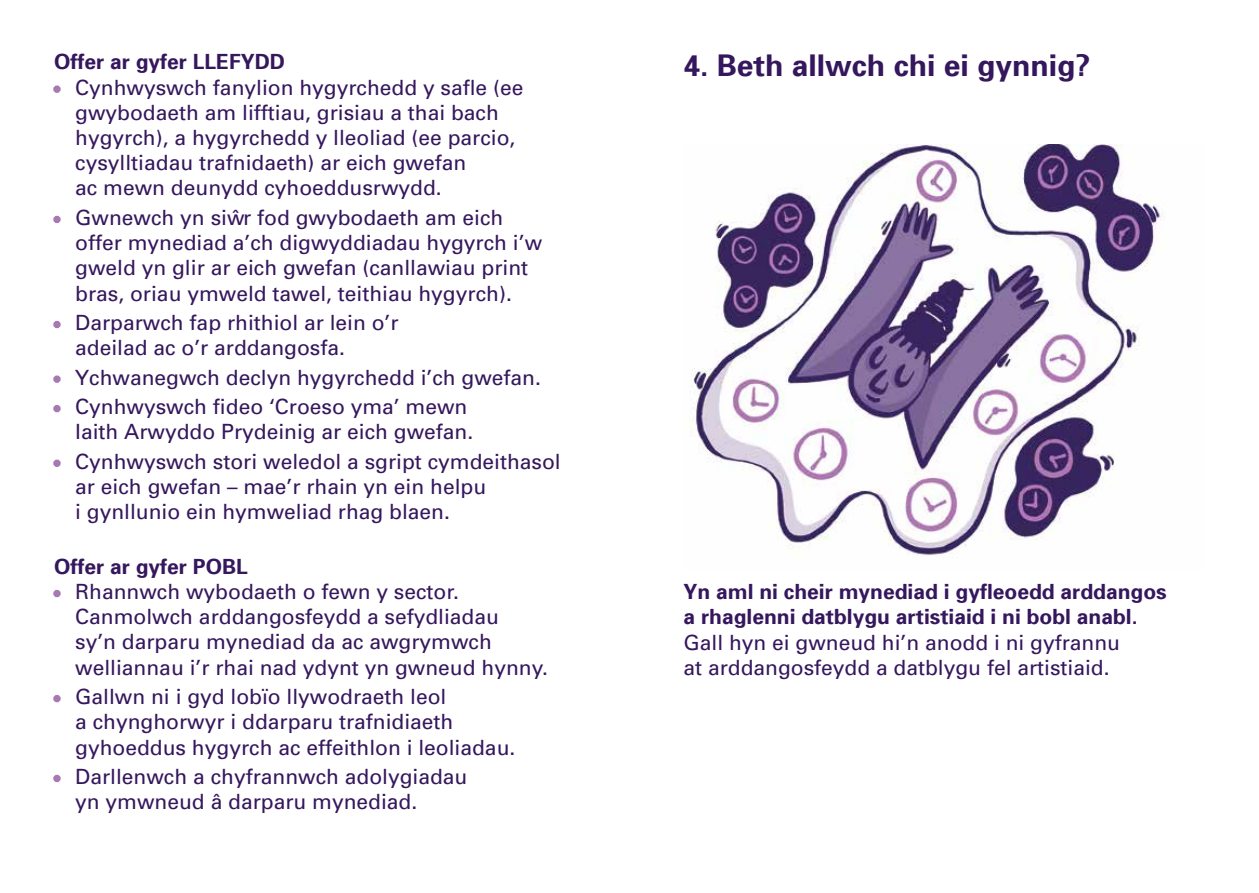
<style>
.page{position:relative;width:1259px;height:893px;background:#fff}
.page>*{position:absolute;margin:0;border:0;box-sizing:border-box;transform-origin:0 0}
.t1{font:700 30px "Univers 65";color:#35175d}
.t2{font:21px/25.2px "Univers";color:#35175d}
.t3{font:700 21px/25.2px "Univers 65";color:#35175d}
.s1{font-family:"Myriad Pro";color:#a878b2}
</style>
<div class="page">
<img style="left:687px;top:145px;width:478px;height:413px">
<p class="t3" style="left:54px;top:49px;width:233px">Offer ar gyfer LLEFYDD</p>
<p class="t2" style="left:75px;top:75px;width:450px;text-indent:-21px"><span class="s1">•</span> Cynhwyswch fanylion hygyrchedd y safle (ee gwybodaeth am lifftiau, grisiau a thai bach hygyrch), a hygyrchedd y lleoliad (ee parcio, cysylltiadau trafnidaeth) ar eich gwefan<br>ac mewn deunydd cyhoeddusrwydd.</p>
<p class="t2" style="left:75px;top:205px;width:468px;text-indent:-21px"><span class="s1">•</span> Gwnewch yn siwˆ r fod gwybodaeth am eich offer mynediad a’ch digwyddiadau hygyrch i’w gweld yn glir ar eich gwefan (canllawiau print bras, oriau ymweld tawel, teithiau hygyrch).</p>
<p class="t2" style="left:75px;top:310px;width:325px;text-indent:-21px"><span class="s1">•</span> Darparwch fap rhithiol ar lein o’r adeilad ac o’r arddangosfa.</p>
<p class="t2" style="left:54px;top:365px;width:488px"><span class="s1">•</span> Ychwanegwch declyn hygyrchedd i’ch gwefan.</p>
<p class="t2" style="left:54px;top:394px;width:421px;text-align:right"><span class="s1">•</span> Cynhwyswch fideo ‘Croeso yma’ mewn<br>Iaith Arwyddo Prydeinig ar eich gwefan.</p>
<p class="t2" style="left:75px;top:449px;width:487px;text-indent:-21px"><span class="s1">•</span> Cynhwyswch stori weledol a sgript cymdeithasol ar eich gwefan – mae’r rhain yn ein helpu<br>i gynllunio ein hymweliad rhag blaen.</p>
<p class="t3" style="left:54px;top:553px;width:195px">Offer ar gyfer POBL</p>
<p class="t2" style="left:75px;top:579px;width:474px;text-indent:-21px"><span class="s1">•</span> Rhannwch wybodaeth o fewn y sector.<br>Canmolwch arddangosfeydd a sefydliadau<br>sy’n darparu mynediad da ac awgrymwch welliannau i’r rhai nad ydynt yn gwneud hynny.</p>
<p class="t2" style="left:75px;top:684px;width:441px;text-indent:-21px"><span class="s1">•</span> Gallwn ni i gyd lobïo llywodraeth leol<br>a chynghorwyr i ddarparu trafnidiaeth gyhoeddus hygyrch ac effeithlon i leoliadau.</p>
<p class="t2" style="left:75px;top:764px;width:394px;text-indent:-21px"><span class="s1">•</span> Darllenwch a chyfrannwch adolygiadau yn ymwneud â darparu mynediad.</p>
<h1 class="t1" style="left:683px;top:46px;width:408px">4. Beth allwch chi ei gynnig?</h1>
<p class="t3" style="left:683px;top:578px;width:485px">Yn aml ni cheir mynediad i gyfleoedd arddangos a rhaglenni datblygu artistiaid i ni bobl anabl.</p>
<p class="t2" style="left:683px;top:630px;width:438px">Gall hyn ei gwneud hi’n anodd i ni gyfrannu at arddangosfeydd a datblygu fel artistiaid.</p>
</div>
